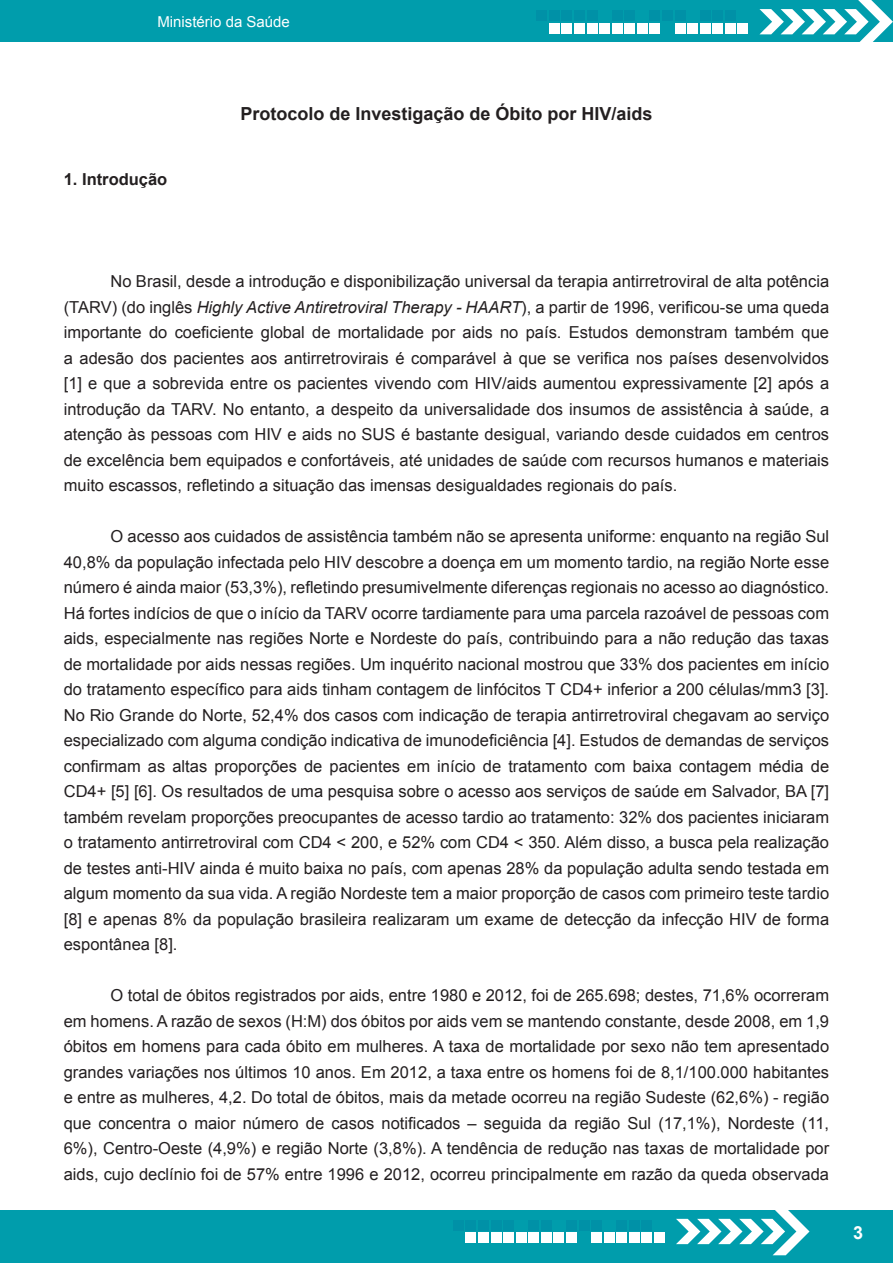
<style>
.page{position:relative;width:893px;height:1263px;background:#fff}
.page>*{position:absolute;margin:0;border:0;box-sizing:border-box;transform-origin:0 0}
.t1{font:700 18px "Arial";color:#231f20}
.t2{font:700 18px "Arial";color:#fff}
.t3{font:16.5px/25.5px "Arial";color:#231f20;text-align:justify}
.t4{font:700 16.5px "Arial";color:#231f20}
.t5{font:15px "Arial";color:#fff}
.s1{font-style:italic}
</style>
<div class="page">
<div style="left:0;top:1210px;width:893px;height:53px;background:#009dac"></div>
<div style="left:0;top:0;width:893px;height:42px;background:#009dac"></div>
<svg style="left:759px;top:0;width:134px;height:42px"></svg>
<div style="left:737px;top:23px;width:11px;height:10px;background:#fff"></div>
<div style="left:725px;top:10px;width:11px;height:11px;background:#0091a7"></div>
<div style="left:725px;top:23px;width:11px;height:10px;background:#fff"></div>
<div style="left:712px;top:10px;width:11px;height:11px;background:#0091a7"></div>
<div style="left:712px;top:23px;width:11px;height:10px;background:#fff"></div>
<div style="left:700px;top:10px;width:11px;height:11px;background:#0091a7"></div>
<div style="left:700px;top:23px;width:11px;height:10px;background:#fff"></div>
<div style="left:687px;top:23px;width:11px;height:10px;background:#fff"></div>
<div style="left:675px;top:10px;width:10px;height:11px;background:#0091a7"></div>
<div style="left:675px;top:23px;width:10px;height:10px;background:#fff"></div>
<div style="left:662px;top:10px;width:11px;height:11px;background:#0091a7"></div>
<div style="left:649px;top:10px;width:11px;height:11px;background:#0091a7"></div>
<div style="left:649px;top:23px;width:11px;height:10px;background:#fff"></div>
<div style="left:637px;top:23px;width:11px;height:10px;background:#fff"></div>
<div style="left:624px;top:10px;width:11px;height:11px;background:#0091a7"></div>
<div style="left:624px;top:23px;width:11px;height:10px;background:#fff"></div>
<div style="left:612px;top:10px;width:11px;height:11px;background:#0091a7"></div>
<div style="left:612px;top:23px;width:11px;height:10px;background:#fff"></div>
<div style="left:599px;top:23px;width:11px;height:10px;background:#fff"></div>
<div style="left:587px;top:10px;width:10px;height:11px;background:#0091a7"></div>
<div style="left:587px;top:23px;width:10px;height:10px;background:#fff"></div>
<div style="left:574px;top:10px;width:11px;height:11px;background:#0091a7"></div>
<div style="left:574px;top:23px;width:11px;height:10px;background:#fff"></div>
<div style="left:561px;top:10px;width:11px;height:11px;background:#0091a7"></div>
<div style="left:561px;top:23px;width:11px;height:10px;background:#fff"></div>
<div style="left:549px;top:10px;width:11px;height:11px;background:#0091a7"></div>
<div style="left:549px;top:23px;width:11px;height:10px;background:#fff"></div>
<div style="left:536px;top:10px;width:11px;height:11px;background:#0091a7"></div>
<svg style="left:676px;top:1210px;width:133px;height:45px"></svg>
<div style="left:654px;top:1232px;width:11px;height:11px;background:#fff"></div>
<div style="left:641px;top:1220px;width:11px;height:10px;background:#0091a7"></div>
<div style="left:641px;top:1232px;width:11px;height:11px;background:#fff"></div>
<div style="left:629px;top:1220px;width:11px;height:10px;background:#0091a7"></div>
<div style="left:629px;top:1232px;width:11px;height:11px;background:#fff"></div>
<div style="left:616px;top:1220px;width:11px;height:10px;background:#0091a7"></div>
<div style="left:616px;top:1232px;width:11px;height:11px;background:#fff"></div>
<div style="left:604px;top:1232px;width:11px;height:11px;background:#fff"></div>
<div style="left:591px;top:1220px;width:11px;height:10px;background:#0091a7"></div>
<div style="left:591px;top:1232px;width:11px;height:11px;background:#fff"></div>
<div style="left:579px;top:1220px;width:10px;height:10px;background:#0091a7"></div>
<div style="left:566px;top:1220px;width:11px;height:10px;background:#0091a7"></div>
<div style="left:566px;top:1232px;width:11px;height:11px;background:#fff"></div>
<div style="left:553px;top:1232px;width:11px;height:11px;background:#fff"></div>
<div style="left:541px;top:1220px;width:11px;height:10px;background:#0091a7"></div>
<div style="left:541px;top:1232px;width:11px;height:11px;background:#fff"></div>
<div style="left:528px;top:1220px;width:11px;height:10px;background:#0091a7"></div>
<div style="left:528px;top:1232px;width:11px;height:11px;background:#fff"></div>
<div style="left:516px;top:1232px;width:11px;height:11px;background:#fff"></div>
<div style="left:503px;top:1220px;width:11px;height:10px;background:#0091a7"></div>
<div style="left:503px;top:1232px;width:11px;height:11px;background:#fff"></div>
<div style="left:491px;top:1220px;width:10px;height:10px;background:#0091a7"></div>
<div style="left:491px;top:1232px;width:10px;height:11px;background:#fff"></div>
<div style="left:478px;top:1220px;width:11px;height:10px;background:#0091a7"></div>
<div style="left:478px;top:1232px;width:11px;height:11px;background:#fff"></div>
<div style="left:465px;top:1220px;width:11px;height:10px;background:#0091a7"></div>
<div style="left:465px;top:1232px;width:11px;height:11px;background:#fff"></div>
<div style="left:453px;top:1220px;width:11px;height:10px;background:#0091a7"></div>
<p class="t5" style="left:157px;top:11px;width:134px">Ministério da Saúde</p>
<p class="t4" style="left:64px;top:168px;width:105px">1. Introdução</p>
<p class="t1" style="left:240px;top:102px;width:414px">Protocolo de Investigação de Óbito por HIV/aids</p>
<p class="t3" style="left:64px;top:269px;width:767px;text-indent:47px">No Brasil, desde a introdução e disponibilização universal da terapia antirretroviral de alta potência (TARV) (do inglês <span class="s1">Highly Active Antiretroviral Therapy - HAART</span>), a partir de 1996, verificou-se uma queda importante do coeficiente global de mortalidade por aids no país. Estudos demonstram também que a adesão dos pacientes aos antirretrovirais é comparável à que se verifica nos países desenvolvidos [1] e que a sobrevida entre os pacientes vivendo com HIV/aids aumentou expressivamente [2] após a introdução da TARV. No entanto, a despeito da universalidade dos insumos de assistência à saúde, a atenção às pessoas com HIV e aids no SUS é bastante desigual, variando desde cuidados em centros de excelência bem equipados e confortáveis, até unidades de saúde com recursos humanos e materiais muito escassos, refletindo a situação das imensas desigualdades regionais do país.</p>
<p class="t3" style="left:64px;top:524px;width:767px;text-indent:47px">O acesso aos cuidados de assistência também não se apresenta uniforme: enquanto na região Sul 40,8% da população infectada pelo HIV descobre a doença em um momento tardio, na região Norte esse número é ainda maior (53,3%), refletindo presumivelmente diferenças regionais no acesso ao diagnóstico.<br>Há fortes indícios de que o início da TARV ocorre tardiamente para uma parcela razoável de pessoas com aids, especialmente nas regiões Norte e Nordeste do país, contribuindo para a não redução das taxas de mortalidade por aids nessas regiões. Um inquérito nacional mostrou que 33% dos pacientes em início do tratamento específico para aids tinham contagem de linfócitos T CD4+ inferior a 200 células/mm3 [3].<br>No Rio Grande do Norte, 52,4% dos casos com indicação de terapia antirretroviral chegavam ao serviço especializado com alguma condição indicativa de imunodeficiência [4]. Estudos de demandas de serviços confirmam as altas proporções de pacientes em início de tratamento com baixa contagem média de CD4+ [5] [6]. Os resultados de uma pesquisa sobre o acesso aos serviços de saúde em Salvador, BA [7] também revelam proporções preocupantes de acesso tardio ao tratamento: 32% dos pacientes iniciaram o tratamento antirretroviral com CD4 &lt; 200, e 52% com CD4 &lt; 350. Além disso, a busca pela realização de testes anti-HIV ainda é muito baixa no país, com apenas 28% da população adulta sendo testada em algum momento da sua vida. A região Nordeste tem a maior proporção de casos com primeiro teste tardio [8] e apenas 8% da população brasileira realizaram um exame de detecção da infecção HIV de forma espontânea [8].</p>
<p class="t3" style="left:64px;top:983px;width:767px;text-indent:47px">O total de óbitos registrados por aids, entre 1980 e 2012, foi de 265.698; destes, 71,6% ocorreram em homens. A razão de sexos (H:M) dos óbitos por aids vem se mantendo constante, desde 2008, em 1,9 óbitos em homens para cada óbito em mulheres. A taxa de mortalidade por sexo não tem apresentado grandes variações nos últimos 10 anos. Em 2012, a taxa entre os homens foi de 8,1/100.000 habitantes e entre as mulheres, 4,2. Do total de óbitos, mais da metade ocorreu na região Sudeste (62,6%) - região que concentra o maior número de casos notificados – seguida da região Sul (17,1%), Nordeste (11, 6%), Centro-Oeste (4,9%) e região Norte (3,8%). A tendência de redução nas taxas de mortalidade por aids, cujo declínio foi de 57% entre 1996 e 2012, ocorreu principalmente em razão da queda observada</p>
<p class="t2" style="left:853px;top:1220px;width:12px">3</p>
</div>
